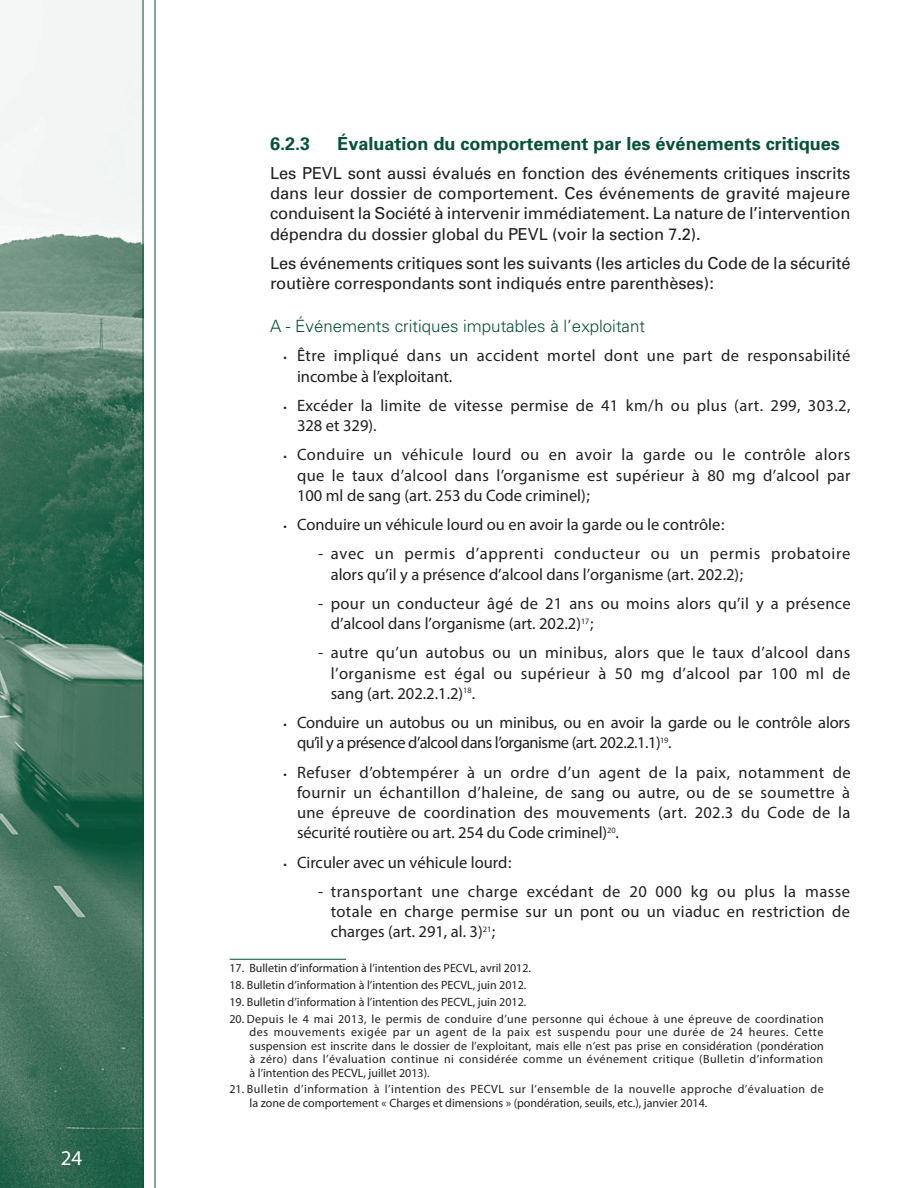
<style>
.page{position:relative;width:918px;height:1188px;background:#fff}
.page>*{position:absolute;margin:0;border:0;box-sizing:border-box;transform-origin:0 0}
.t1{font:21px "Myriad Pro";color:#fff}
.t2{font:700 18px "Univers";color:#075137}
.t3{font:300 16.8px "Univers";color:#075137}
.t4{font:16.5px/20.2px "Myriad Pro";color:#231f20;text-align:justify}
.t5{font:16.5px/20.2px "Univers";letter-spacing:-.01em;color:#231f20;text-align:justify}
.t6{font:16.5px/20.2px "Myriad Pro";letter-spacing:.04em;color:#231f20}
.t7{font:16.5px/20.2px "Myriad Pro";letter-spacing:.02em;color:#231f20}
.t8{font:16.5px/20.2px "Myriad Pro";letter-spacing:.03em;color:#231f20}
.t9{font:16.5px/20.2px "Myriad Pro";letter-spacing:.025em;color:#231f20}
.t10{font:12px/13.5px "Myriad Pro";color:#231f20;text-align:justify}
.t11{font:12px/13.5px "Myriad Pro";letter-spacing:.04em;color:#231f20}
.s1{font-size:12px}
</style>
<div class="page">
<img style="left:0;top:0;width:143px;height:1188px">
<hr style="left:155px;top:0;width:1px;height:1188px;background:#075137">
<hr style="left:143px;top:0;width:1px;height:1188px;background:#075137">
<hr style="left:230px;top:959px;width:116px;height:1px;background:#075137">
<p class="t1" style="left:61px;top:1145px;width:23px">24</p>
<h4 class="t2" style="left:270px;top:133px;width:42px">6.2.3</h4>
<h4 class="t2" style="left:338px;top:133px;width:504px">Évaluation du comportement par les événements critiques</h4>
<p class="t5" style="left:270px;top:163px;width:582px">Les PEVL sont aussi évalués en fonction des événements critiques inscrits dans leur dossier de comportement. Ces événements de gravité majeure conduisent la Société à intervenir immédiatement. La nature de l’intervention dépendra du dossier global du PEVL (voir la section 7.2).</p>
<p class="t5" style="left:270px;top:253px;width:582px">Les événements critiques sont les suivants (les articles du Code de la sécurité routière correspondants sont indiqués entre parenthèses) :</p>
<h5 class="t3" style="left:270px;top:316px;width:377px">A - Événements critiques imputables à l’exploitant</h5>
<p class="t8" style="left:297px;top:345px;width:555px;text-indent:-14px"><span class="s1">•</span> Être impliqué dans un accident mortel dont une part de responsabilité incombe à l’exploitant.</p>
<p class="t9" style="left:297px;top:395px;width:555px;text-indent:-14px"><span class="s1">•</span> Excéder la limite de vitesse permise de 41 km/h ou plus (art. 299, 303.2,<br>328 et 329).</p>
<p class="t4" style="left:297px;top:444px;width:555px;text-indent:-14px"><span class="s1">•</span> Conduire un véhicule lourd ou en avoir la garde ou le contrôle alors que le taux d’alcool dans l’organisme est supérieur à 80 mg d’alcool par 100 ml de sang (art. 253 du Code criminel) ;</p>
<p class="t4" style="left:284px;top:514px;width:442px"><span class="s1">•</span> Conduire un véhicule lourd ou en avoir la garde ou le contrôle :</p>
<p class="t6" style="left:331px;top:543px;width:521px;text-indent:-13px">- avec un permis d’apprenti conducteur ou un permis probatoire alors qu’il y a présence d’alcool dans l’organisme (art. 202.2) ;</p>
<p class="t7" style="left:331px;top:593px;width:522px;text-indent:-13px">- pour un conducteur âgé de 21 ans ou moins alors qu’il y a présence d’alcool dans l’organisme (art. 202.2)<sup>17</sup> ;</p>
<p class="t4" style="left:331px;top:642px;width:521px;text-indent:-13px">- autre qu’un autobus ou un minibus, alors que le taux d’alcool dans l’organisme est égal ou supérieur à 50 mg d’alcool par 100 ml de sang (art. 202.2.1.2)<sup>18</sup>.</p>
<p class="t4" style="left:297px;top:712px;width:555px;text-indent:-14px"><span class="s1">•</span> Conduire un autobus ou un minibus, ou en avoir la garde ou le contrôle alors qu’il y a présence d’alcool dans l’organisme (art. 202.2.1.1)<sup>19</sup>.</p>
<p class="t4" style="left:297px;top:762px;width:555px;text-indent:-14px"><span class="s1">•</span> Refuser d’obtempérer à un ordre d’un agent de la paix, notamment de fournir un échantillon d’haleine, de sang ou autre, ou de se soumettre à une épreuve de coordination des mouvements (art. 202.3 du Code de la sécurité routière ou art. 254 du Code criminel)<sup>20</sup>.</p>
<p class="t4" style="left:284px;top:852px;width:230px"><span class="s1">•</span> Circuler avec un véhicule lourd :</p>
<p class="t4" style="left:331px;top:881px;width:521px;text-indent:-13px">- transportant une charge excédant de 20 000 kg ou plus la masse totale en charge permise sur un pont ou un viaduc en restriction de charges (art. 291, al. 3)<sup>21</sup> ;</p>
<p class="t10" style="left:230px;top:961px;width:303px">17. Bulletin d’information à l’intention des PECVL, avril 2012.</p>
<p class="t10" style="left:230px;top:978px;width:298px">18. Bulletin d’information à l’intention des PECVL, juin 2012.</p>
<p class="t10" style="left:230px;top:995px;width:298px">19. Bulletin d’information à l’intention des PECVL, juin 2012.</p>
<p class="t10" style="left:250px;top:1012px;width:576px;text-indent:-20px">20. Depuis le 4 mai 2013, le permis de conduire d’une personne qui échoue à une épreuve de coordination des mouvements exigée par un agent de la paix est suspendu pour une durée de 24 heures. Cette suspension est inscrite dans le dossier de l’exploitant, mais elle n’est pas prise en considération (pondération à zéro) dans l’évaluation continue ni considérée comme un événement critique (Bulletin d’information à l’intention des PECVL, juillet 2013).</p>
<p class="t11" style="left:250px;top:1082px;width:576px;text-indent:-20px">21. Bulletin d’information à l’intention des PECVL sur l’ensemble de la nouvelle approche d’évaluation de la zone de comportement « Charges et dimensions » (pondération, seuils, etc.), janvier 2014.</p>
</div>
